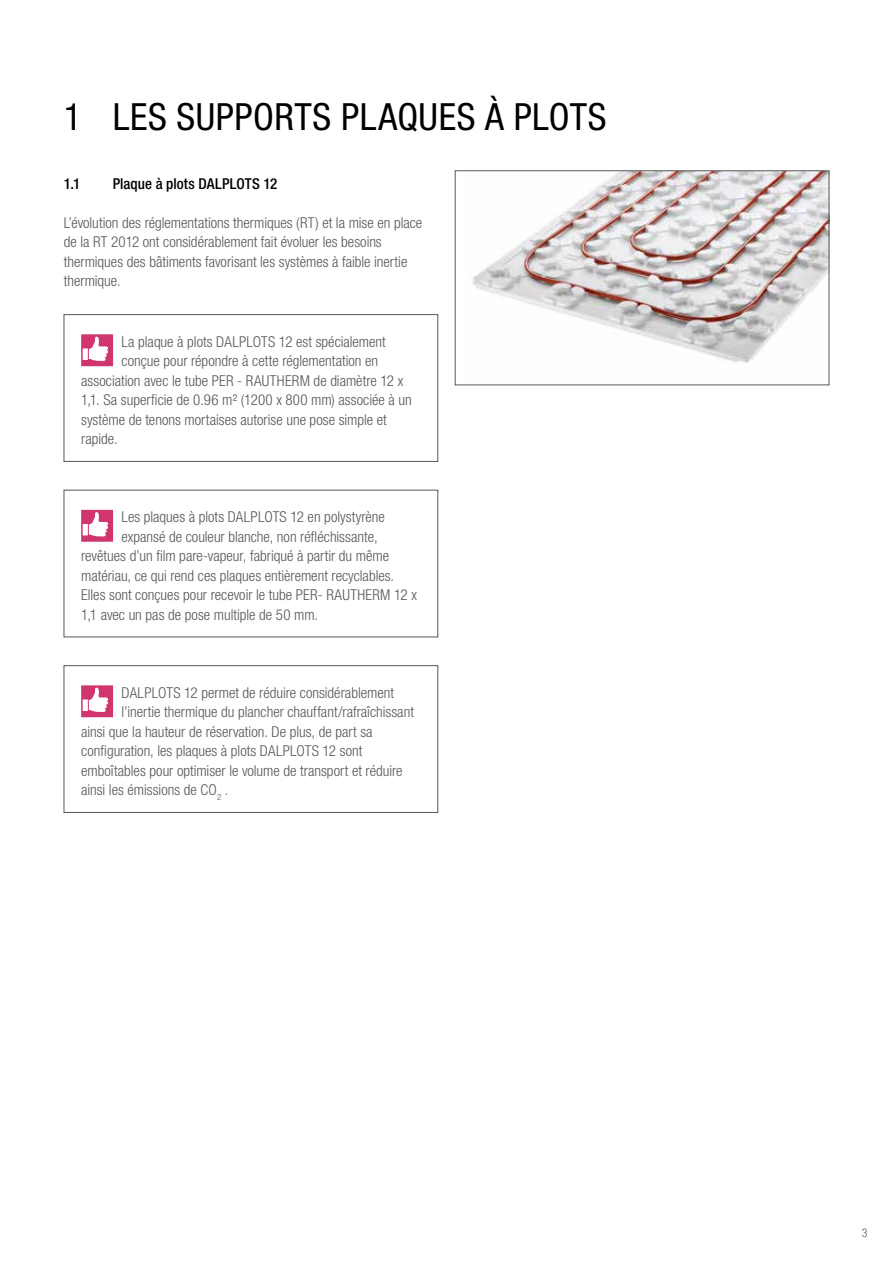
<style>
.page{position:relative;width:893px;height:1263px;background:#fff}
.page>*{position:absolute;margin:0;border:0;box-sizing:border-box;transform-origin:0 0}
.t1{font:condensed 37.5px "Helvetica Neue LT Pro";letter-spacing:.015em;color:#000}
.t2{font:300 condensed 15px/19.5px "Helvetica Neue LT Pro";color:#575756}
.t3{font:500 condensed 15px "Helvetica Neue LT Pro";letter-spacing:.005em;color:#000}
.t4{font:300 condensed 12px "Helvetica Neue LT Std";color:#575756}
</style>
<div class="page">
<svg style="left:81px;top:334px;width:32px;height:32px"></svg>
<div style="left:64px;top:314px;width:374px;height:148px;border:1px solid #575756"></div>
<svg style="left:81px;top:510px;width:32px;height:32px"></svg>
<div style="left:64px;top:490px;width:374px;height:147px;border:1px solid #575756"></div>
<svg style="left:81px;top:685px;width:32px;height:32px"></svg>
<div style="left:64px;top:665px;width:374px;height:148px;border:1px solid #575756"></div>
<img style="left:472px;top:173px;width:355px;height:190px">
<h1 class="t1" style="left:64px;top:95px;width:544px">1 LES SUPPORTS PLAQUES À PLOTS</h1>
<p class="t3" style="left:64px;top:174px;width:18px">1.1</p>
<p class="t3" style="left:113px;top:174px;width:166px">Plaque à plots DALPLOTS 12</p>
<p class="t2" style="left:64px;top:212px;width:360px">L’évolution des réglementations thermiques (RT) et la mise en place de la RT 2012 ont considérablement fait évoluer les besoins thermiques des bâtiments favorisant les systèmes à faible inertie thermique.</p>
<p class="t2" style="left:122px;top:331px;width:266px">La plaque à plots DALPLOTS 12 est spécialement</p>
<p class="t2" style="left:122px;top:351px;width:258px">conçue pour répondre à cette réglementation en</p>
<p class="t2" style="left:81px;top:370px;width:324px">association avec le tube PER - RAUTHERM de diamètre 12 x</p>
<p class="t2" style="left:81px;top:390px;width:332px">1,1. Sa superficie de 0.96 m² (1200 x 800 mm) associée à un</p>
<p class="t2" style="left:81px;top:409px;width:307px">système de tenons mortaises autorise une pose simple et</p>
<p class="t2" style="left:81px;top:429px;width:38px">rapide.</p>
<p class="t2" style="left:122px;top:507px;width:265px">Les plaques à plots DALPLOTS 12 en polystyrène</p>
<p class="t2" style="left:122px;top:526px;width:258px">expansé de couleur blanche, non réfléchissante,</p>
<p class="t2" style="left:81px;top:546px;width:309px">revêtues d’un film pare-vapeur, fabriqué à partir du même</p>
<p class="t2" style="left:81px;top:565px;width:315px">matériau, ce qui rend ces plaques entièrement recyclables.</p>
<p class="t2" style="left:81px;top:585px;width:337px">Elles sont conçues pour recevoir le tube PER- RAUTHERM 12 x</p>
<p class="t2" style="left:81px;top:604px;width:238px">1,1 avec un pas de pose multiple de 50 mm.</p>
<p class="t2" style="left:122px;top:682px;width:274px">DALPLOTS 12 permet de réduire considérablement</p>
<p class="t2" style="left:122px;top:702px;width:294px">l’inertie thermique du plancher chauffant/rafraîchissant</p>
<p class="t2" style="left:81px;top:721px;width:293px">ainsi que la hauteur de réservation. De plus, de part sa</p>
<p class="t2" style="left:81px;top:741px;width:283px">configuration, les plaques à plots DALPLOTS 12 sont</p>
<p class="t2" style="left:81px;top:760px;width:323px">emboîtables pour optimiser le volume de transport et réduire</p>
<p class="t2" style="left:81px;top:780px;width:149px">ainsi les émissions de CO<sub>2</sub> .</p>
<p class="t4" style="left:862px;top:1226px;width:7px">3</p>
</div>
